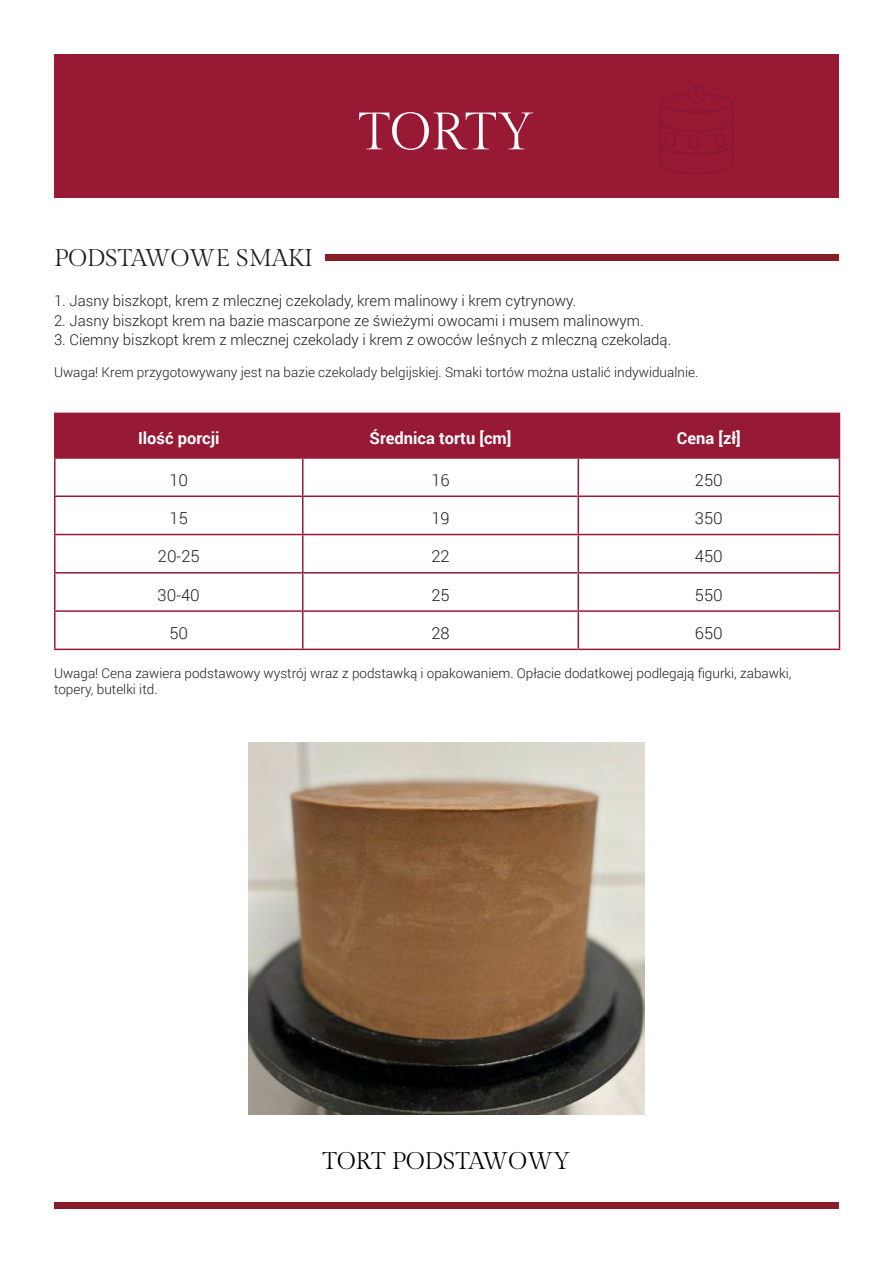
<style>
.page{position:relative;width:893px;height:1263px;background:#fff}
.page>*{position:absolute;margin:0;border:0;box-sizing:border-box;transform-origin:0 0}
.t1{font:52.5px "Gilda Display";color:#fff}
.t2{font:24px "Gilda Display";color:#1b1c1c}
.t3{font:24px "Gilda Display";color:#000}
.t4{font:300 16.5px "Roboto";color:#1c1d1d}
.t5{font:700 16.5px "Roboto";color:#fff}
.t6{font:300 15px "Roboto";color:#1b1c1c}
.t7{font:300 13.5px/16.2px "Roboto";color:#1c1d1d}
</style>
<div class="page">
<div style="left:54px;top:1202px;width:785px;height:7px;background:#881e27"></div>
<div style="left:325px;top:254px;width:514px;height:6px;background:#881e27"></div>
<div style="left:56px;top:414px;width:783px;height:43px;background:#961a35"></div>
<hr style="left:54px;top:459px;width:2px;height:36px;background:#961a35">
<hr style="left:54px;top:495px;width:248px;height:2px;background:#961a35">
<hr style="left:54px;top:497px;width:2px;height:37px;background:#961a35">
<hr style="left:54px;top:534px;width:248px;height:1px;background:#961a35">
<hr style="left:54px;top:535px;width:2px;height:37px;background:#961a35">
<hr style="left:54px;top:572px;width:248px;height:1px;background:#961a35">
<hr style="left:54px;top:573px;width:2px;height:37px;background:#961a35">
<hr style="left:54px;top:610px;width:248px;height:2px;background:#961a35">
<hr style="left:54px;top:612px;width:2px;height:37px;background:#961a35">
<hr style="left:54px;top:649px;width:248px;height:1px;background:#961a35">
<hr style="left:302px;top:459px;width:1px;height:36px;background:#961a35">
<hr style="left:302px;top:495px;width:276px;height:2px;background:#961a35">
<hr style="left:302px;top:497px;width:1px;height:37px;background:#961a35">
<hr style="left:302px;top:534px;width:276px;height:1px;background:#961a35">
<hr style="left:302px;top:535px;width:1px;height:37px;background:#961a35">
<hr style="left:302px;top:572px;width:276px;height:1px;background:#961a35">
<hr style="left:302px;top:573px;width:1px;height:37px;background:#961a35">
<hr style="left:302px;top:610px;width:276px;height:2px;background:#961a35">
<hr style="left:302px;top:612px;width:1px;height:37px;background:#961a35">
<hr style="left:302px;top:649px;width:276px;height:1px;background:#961a35">
<hr style="left:578px;top:459px;width:1px;height:36px;background:#961a35">
<hr style="left:839px;top:459px;width:1px;height:36px;background:#961a35">
<hr style="left:578px;top:495px;width:262px;height:2px;background:#961a35">
<hr style="left:578px;top:497px;width:1px;height:37px;background:#961a35">
<hr style="left:839px;top:497px;width:1px;height:37px;background:#961a35">
<hr style="left:578px;top:534px;width:262px;height:1px;background:#961a35">
<hr style="left:578px;top:535px;width:1px;height:37px;background:#961a35">
<hr style="left:839px;top:535px;width:1px;height:37px;background:#961a35">
<hr style="left:578px;top:572px;width:262px;height:1px;background:#961a35">
<hr style="left:578px;top:573px;width:1px;height:37px;background:#961a35">
<hr style="left:839px;top:573px;width:1px;height:37px;background:#961a35">
<hr style="left:578px;top:610px;width:262px;height:2px;background:#961a35">
<hr style="left:578px;top:612px;width:1px;height:37px;background:#961a35">
<hr style="left:839px;top:612px;width:1px;height:37px;background:#961a35">
<hr style="left:578px;top:649px;width:262px;height:1px;background:#961a35">
<hr style="left:54px;top:413px;width:249px;height:1px;background:#961a35">
<hr style="left:54px;top:414px;width:2px;height:43px;background:#961a35">
<hr style="left:303px;top:413px;width:275px;height:1px;background:#961a35">
<hr style="left:302px;top:414px;width:1px;height:43px;background:#961a35">
<hr style="left:578px;top:413px;width:262px;height:1px;background:#961a35">
<hr style="left:578px;top:414px;width:1px;height:43px;background:#961a35">
<hr style="left:839px;top:414px;width:1px;height:43px;background:#961a35">
<hr style="left:54px;top:457px;width:249px;height:2px;background:#961a35">
<hr style="left:303px;top:457px;width:275px;height:2px;background:#961a35">
<hr style="left:578px;top:457px;width:262px;height:2px;background:#961a35">
<img style="left:249px;top:742px;width:395px;height:373px">
<div style="left:54px;top:54px;width:785px;height:144px;background:#971934"></div>
<svg style="left:660px;top:78px;width:73px;height:96px"></svg>
<h2 class="t2" style="left:54px;top:242px;width:260px">PODSTAWOWE SMAKI</h2>
<h1 class="t1" style="left:358px;top:97px;width:178px">TORTY</h1>
<p class="t6" style="left:54px;top:291px;width:524px">1. Jasny biszkopt, krem z mlecznej czekolady, krem malinowy i krem cytrynowy.</p>
<p class="t6" style="left:54px;top:310px;width:591px">2. Jasny biszkopt krem na bazie mascarpone ze świeżymi owocami i musem malinowym.</p>
<p class="t6" style="left:54px;top:330px;width:619px">3. Ciemny biszkopt krem z mlecznej czekolady i krem z owoców leśnych z mleczną czekoladą.</p>
<p class="t7" style="left:54px;top:363px;width:646px">Uwaga! Krem przygotowywany jest na bazie czekolady belgijskiej. Smaki tortów można ustalić indywidualnie.</p>
<p class="t5" style="left:138px;top:427px;width:83px">Ilość porcji</p>
<p class="t5" style="left:370px;top:427px;width:143px">Średnica tortu [cm]</p>
<p class="t5" style="left:677px;top:427px;width:65px">Cena [zł]</p>
<p class="t4" style="left:169px;top:468px;width:20px">10</p>
<p class="t4" style="left:431px;top:468px;width:20px">16</p>
<p class="t4" style="left:695px;top:468px;width:29px">250</p>
<p class="t4" style="left:170px;top:507px;width:20px">15</p>
<p class="t4" style="left:431px;top:507px;width:20px">19</p>
<p class="t4" style="left:695px;top:507px;width:29px">350</p>
<p class="t4" style="left:158px;top:545px;width:43px">20-25</p>
<p class="t4" style="left:431px;top:545px;width:20px">22</p>
<p class="t4" style="left:695px;top:545px;width:29px">450</p>
<p class="t4" style="left:158px;top:583px;width:44px">30-40</p>
<p class="t4" style="left:431px;top:583px;width:20px">25</p>
<p class="t4" style="left:695px;top:583px;width:29px">550</p>
<p class="t4" style="left:169px;top:621px;width:20px">50</p>
<p class="t4" style="left:431px;top:621px;width:20px">28</p>
<p class="t4" style="left:695px;top:621px;width:29px">650</p>
<p class="t7" style="left:54px;top:664px;width:739px">Uwaga! Cena zawiera podstawowy wystrój wraz z podstawką i opakowaniem. Opłacie dodatkowej podlegają figurki, zabawki, topery, butelki itd.</p>
<h2 class="t3" style="left:322px;top:1145px;width:249px">TORT PODSTAWOWY</h2>
</div>
